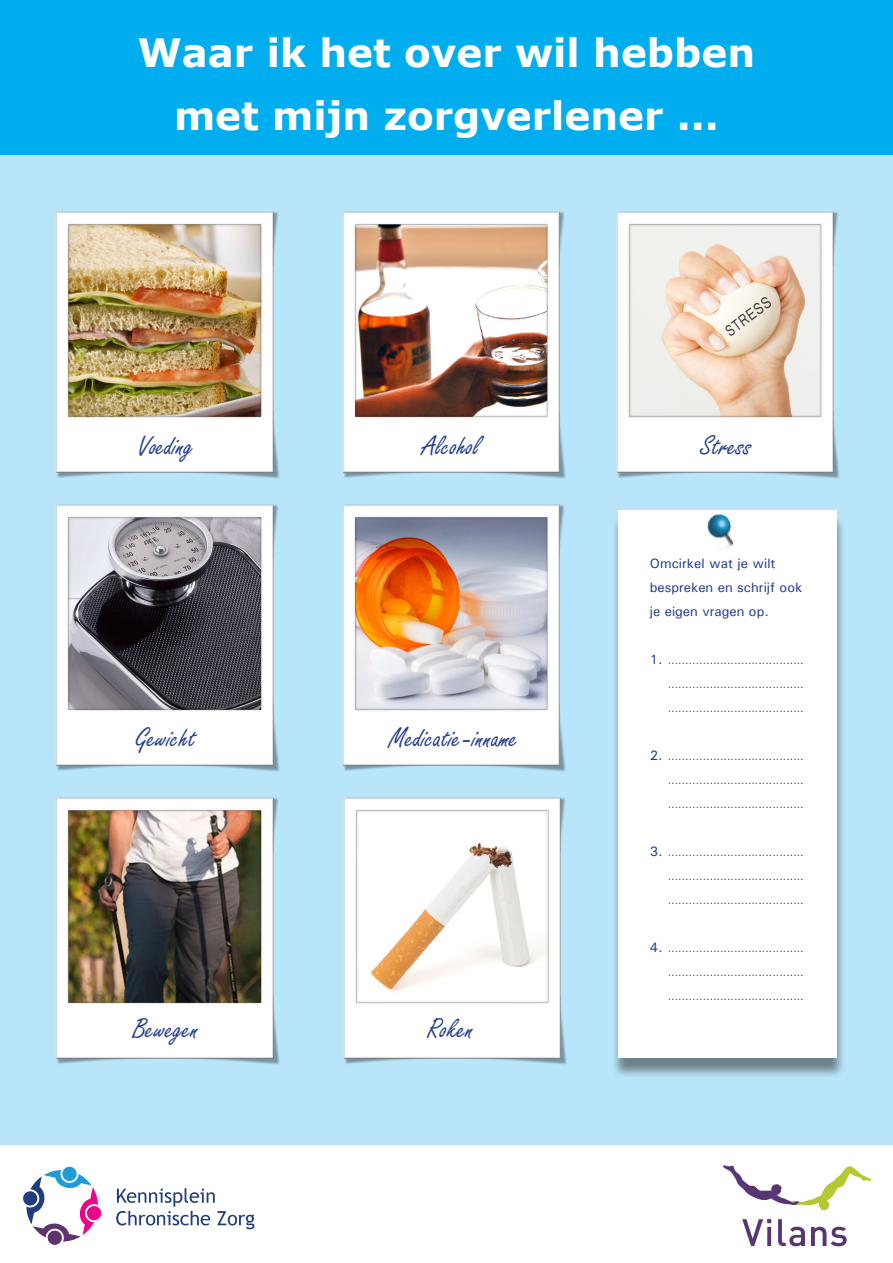
<style>
.page{position:relative;width:893px;height:1263px;background:#fff}
.page>*{position:absolute;margin:0;border:0;box-sizing:border-box;transform-origin:0 0}
.t1{font:700 39px "Verdana";color:#fff}
.t2{font:29.7px "Freestyle Script";color:#253f8e}
.t3{font:500 13.5px/24px "Univers";color:#253f8e}
.t4{font:500 10.5px "Univers";color:#253f8e}
.s1{font-size:13.5px}
</style>
<div class="page">
<div style="left:0;top:0;width:893px;height:1145px;background:#b9e5fa"></div>
<div style="left:0;top:0;width:893px;height:154px;background:#00aeef"></div>
<svg style="left:23px;top:1167px;width:79px;height:78px"></svg>
<svg style="left:116px;top:1188px;width:138px;height:41px"></svg>
<svg style="left:742px;top:1219px;width:29px;height:27px"></svg>
<svg style="left:778px;top:1219px;width:27px;height:27px"></svg>
<svg style="left:811px;top:1227px;width:36px;height:19px"></svg>
<svg style="left:723px;top:1165px;width:148px;height:45px"></svg>
<img style="left:343px;top:504px;width:223px;height:268px">
<img style="left:56px;top:504px;width:224px;height:268px">
<div style="left:611px;top:515px;width:234px;height:563px;background:#231f20;opacity:.5"></div>
<div style="left:619px;top:510px;width:218px;height:548px;background:#fff"></div>
<img style="left:707px;top:514px;width:27px;height:35px">
<img style="left:56px;top:211px;width:224px;height:268px">
<img style="left:617px;top:211px;width:223px;height:268px">
<img style="left:343px;top:211px;width:223px;height:268px">
<img style="left:56px;top:797px;width:224px;height:268px">
<img style="left:344px;top:797px;width:223px;height:268px">
<p class="t1" style="left:138px;top:25px;width:619px">Waar ik het over wil hebben</p>
<p class="t1" style="left:174px;top:88px;width:546px">met mijn zorgverlener ...</p>
<p class="t2" style="left:138px;top:430px;width:57px">Voeding</p>
<p class="t2" style="left:423px;top:430px;width:59px">Alcohol</p>
<p class="t2" style="left:700px;top:430px;width:53px">Stress</p>
<p class="t2" style="left:136px;top:722px;width:61px">Gewicht</p>
<p class="t2" style="left:389px;top:722px;width:131px">Medicatie-inname</p>
<p class="t2" style="left:133px;top:1012px;width:67px">Bewegen</p>
<p class="t2" style="left:427px;top:1012px;width:48px">Roken</p>
<p class="t3" style="left:650px;top:551px;width:154px">Omcirkel wat je wilt bespreken en schrijf ook</p>
<p class="t3" style="left:650px;top:599px;width:121px">je eigen vragen op.</p>
<p class="t4" style="left:650px;top:653px;width:155px"><span class="s1">1.</span> .......................................</p>
<p class="t4" style="left:668px;top:677px;width:137px">.......................................</p>
<p class="t4" style="left:668px;top:701px;width:137px">.......................................</p>
<p class="t4" style="left:650px;top:749px;width:155px"><span class="s1">2.</span> .......................................</p>
<p class="t4" style="left:668px;top:773px;width:137px">.......................................</p>
<p class="t4" style="left:668px;top:797px;width:137px">.......................................</p>
<p class="t4" style="left:650px;top:845px;width:155px"><span class="s1">3.</span> .......................................</p>
<p class="t4" style="left:668px;top:869px;width:137px">.......................................</p>
<p class="t4" style="left:668px;top:893px;width:137px">.......................................</p>
<p class="t4" style="left:650px;top:941px;width:155px"><span class="s1">4.</span> .......................................</p>
<p class="t4" style="left:668px;top:965px;width:137px">.......................................</p>
<p class="t4" style="left:668px;top:989px;width:137px">.......................................</p>
</div>
